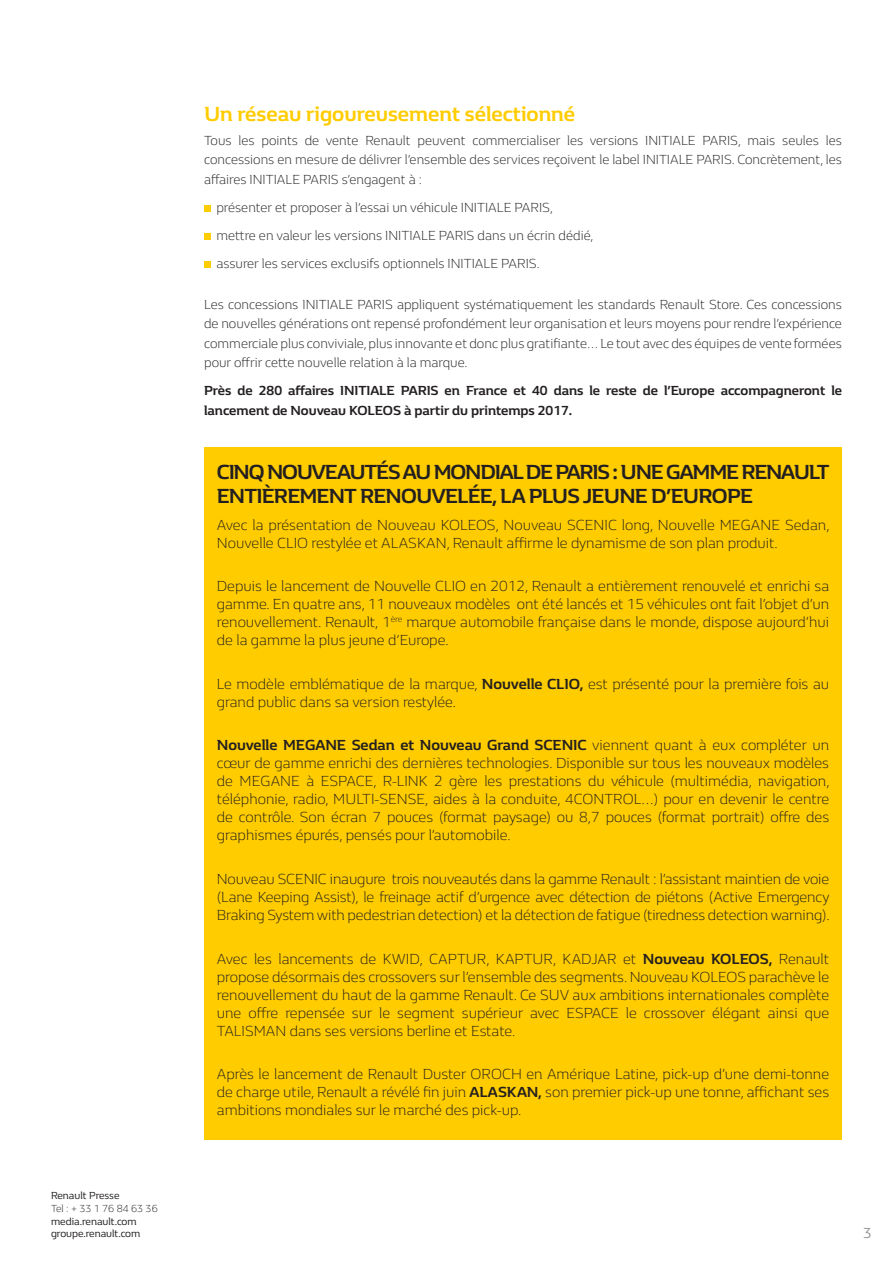
<style>
.page{position:relative;width:893px;height:1263px;background:#fff}
.page>*{position:absolute;margin:0;border:0;box-sizing:border-box;transform-origin:0 0}
.TEXT-COURANT_maigre{font:700 21px/24px "Renault Life";letter-spacing:-.05em;color:#231f20}
.num_Chap_Sommaire{font:700 21px "Renault Life";color:#fc0}
.TEXT-COURANT_maigre-2{font:300 15px/18px "Renault Life";color:#231f20;text-align:justify}
.t1{font:15px "Renault Life";color:#939598}
.num_Chap_Sommaire-2{font:300 13.5px/19.5px "Renault Life";color:#231f20;text-align:justify}
.num_Chap_Sommaire-3{font:700 13.5px/19.5px "Renault Life";color:#231f20}
.t2{font:10.5px/12.6px "Renault Life";color:#231f20}
.t3{font:300 10.5px "Renault Life";color:#231f20}
.s1{font-weight:700}
</style>
<div class="page">
<svg style="left:204px;top:206px;width:6px;height:6px"></svg>
<svg style="left:204px;top:234px;width:6px;height:6px"></svg>
<svg style="left:204px;top:262px;width:6px;height:6px"></svg>
<div style="left:204px;top:448px;width:638px;height:692px;background:#fc0"></div>
<p class="t2" style="left:51px;top:1189px;width:70px">Renault Presse</p>
<p class="t3" style="left:51px;top:1201px;width:108px">Tel : + 33 1 76 84 63 36</p>
<p class="t2" style="left:51px;top:1214px;width:91px">media.renault.com groupe.renault.com</p>
<p class="num_Chap_Sommaire" style="left:204px;top:100px;width:373px">Un réseau rigoureusement sélectionné</p>
<p class="num_Chap_Sommaire-2" style="left:204px;top:130px;width:639px">Tous les points de vente Renault peuvent commercialiser les versions INITIALE PARIS, mais seules les concessions en mesure de délivrer l’ensemble des services reçoivent le label INITIALE PARIS. Concrètement, les affaires INITIALE PARIS s’engagent à :</p>
<p class="num_Chap_Sommaire-2" style="left:216px;top:197px;width:338px">présenter et proposer à l’essai un véhicule INITIALE PARIS,</p>
<p class="num_Chap_Sommaire-2" style="left:216px;top:225px;width:379px">mettre en valeur les versions INITIALE PARIS dans un écrin dédié,</p>
<p class="num_Chap_Sommaire-2" style="left:216px;top:253px;width:325px">assurer les services exclusifs optionnels INITIALE PARIS.</p>
<p class="num_Chap_Sommaire-2" style="left:204px;top:294px;width:639px">Les concessions INITIALE PARIS appliquent systématiquement les standards Renault Store. Ces concessions de nouvelles générations ont repensé profondément leur organisation et leurs moyens pour rendre l’expérience commerciale plus conviviale, plus innovante et donc plus gratifiante… Le tout avec des équipes de vente formées pour offrir cette nouvelle relation à la marque.</p>
<p class="num_Chap_Sommaire-3" style="left:204px;top:380px;width:639px">Près de 280 affaires INITIALE PARIS en France et 40 dans le reste de l’Europe accompagneront le lancement de Nouveau KOLEOS à partir du printemps 2017.</p>
<p class="TEXT-COURANT_maigre" style="left:217px;top:459px;width:614px">CINQ NOUVEAUTÉS AU MONDIAL DE PARIS : UNE GAMME RENAULT<br>ENTIÈREMENT RENOUVELÉE, LA PLUS JEUNE D’EUROPE</p>
<p class="TEXT-COURANT_maigre-2" style="left:217px;top:515px;width:614px">Avec la présentation de Nouveau KOLEOS, Nouveau SCENIC long, Nouvelle MEGANE Sedan,<br>Nouvelle CLIO restylée et ALASKAN, Renault affirme le dynamisme de son plan produit.</p>
<p class="TEXT-COURANT_maigre-2" style="left:217px;top:577px;width:614px">Depuis le lancement de Nouvelle CLIO en 2012, Renault a entièrement renouvelé et enrichi sa gamme. En quatre ans, 11 nouveaux modèles ont été lancés et 15 véhicules ont fait l’objet d’un renouvellement. Renault, 1<sup>ère</sup> marque automobile française dans le monde, dispose aujourd’hui de la gamme la plus jeune d’Europe.</p>
<p class="TEXT-COURANT_maigre-2" style="left:217px;top:674px;width:614px">Le modèle emblématique de la marque, <span class="s1">Nouvelle CLIO,</span> est présenté pour la première fois au grand public dans sa version restylée.</p>
<p class="TEXT-COURANT_maigre-2" style="left:217px;top:736px;width:614px"><span class="s1">Nouvelle MEGANE Sedan et Nouveau Grand SCENIC</span> viennent quant à eux compléter un cœur de gamme enrichi des dernières technologies. Disponible sur tous les nouveaux modèles de MEGANE à ESPACE, R-LINK 2 gère les prestations du véhicule (multimédia, navigation, téléphonie, radio, MULTI-SENSE, aides à la conduite, 4CONTROL…) pour en devenir le centre de contrôle. Son écran 7 pouces (format paysage) ou 8,7 pouces (format portrait) offre des graphismes épurés, pensés pour l’automobile.</p>
<p class="TEXT-COURANT_maigre-2" style="left:217px;top:869px;width:614px">Nouveau SCENIC inaugure trois nouveautés dans la gamme Renault : l’assistant maintien de voie (Lane Keeping Assist), le freinage actif d’urgence avec détection de piétons (Active Emergency Braking System with pedestrian detection) et la détection de fatigue (tiredness detection warning).</p>
<p class="TEXT-COURANT_maigre-2" style="left:217px;top:949px;width:614px">Avec les lancements de KWID, CAPTUR, KAPTUR, KADJAR et <span class="s1">Nouveau KOLEOS,</span> Renault propose désormais des crossovers sur l’ensemble des segments. Nouveau KOLEOS parachève le renouvellement du haut de la gamme Renault. Ce SUV aux ambitions internationales complète une offre repensée sur le segment supérieur avec ESPACE le crossover élégant ainsi que TALISMAN dans ses versions berline et Estate.</p>
<p class="TEXT-COURANT_maigre-2" style="left:217px;top:1064px;width:614px">Après le lancement de Renault Duster OROCH en Amérique Latine, pick-up d’une demi-tonne de charge utile, Renault a révélé fin juin <span class="s1">ALASKAN,</span> son premier pick-up une tonne, affichant ses ambitions mondiales sur le marché des pick-up.</p>
<p class="t1" style="left:863px;top:1223px;width:10px">3</p>
</div>
